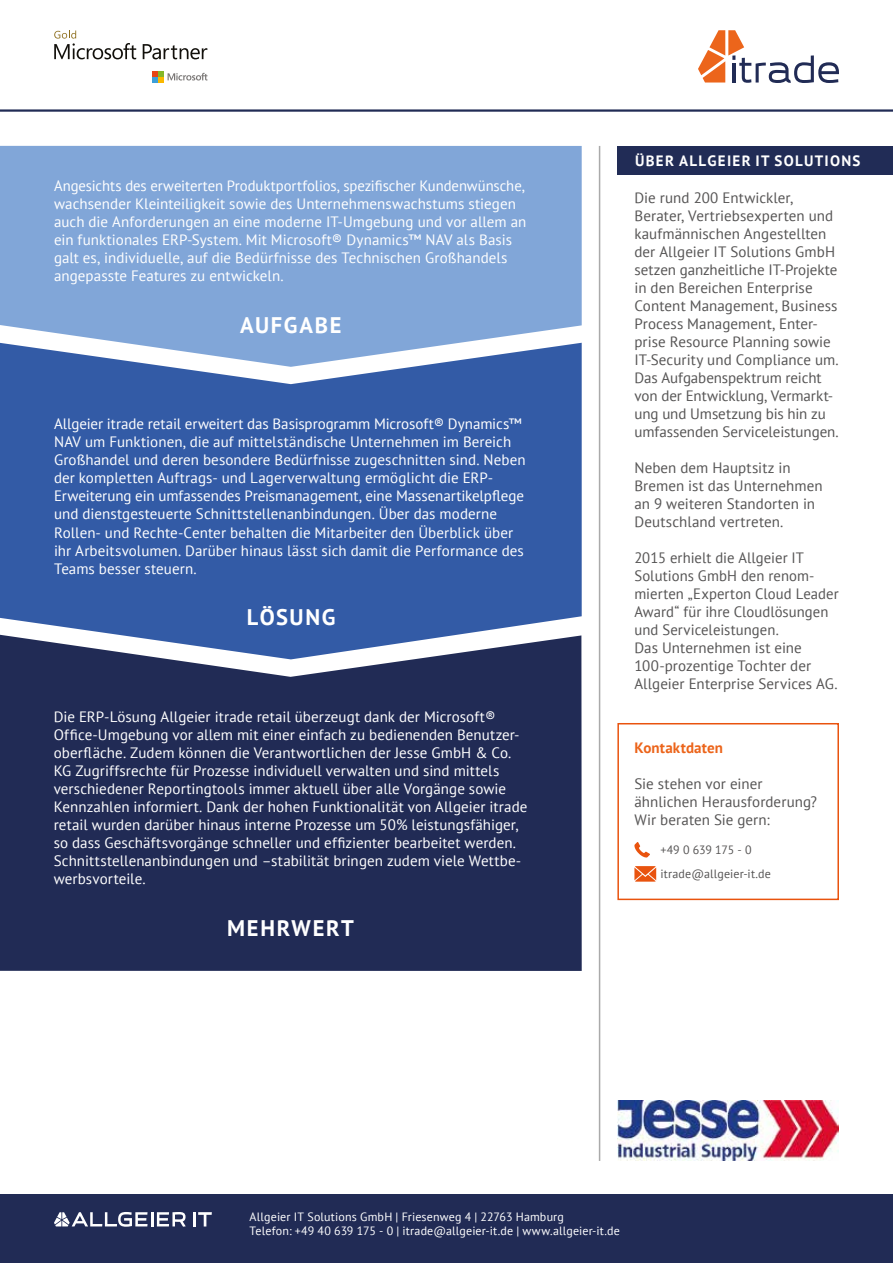
<style>
.page{position:relative;width:893px;height:1263px;background:#fff}
.page>*{position:absolute;margin:0;border:0;box-sizing:border-box;transform-origin:0 0}
.t1{font:700 22.5px "PT Sans";letter-spacing:.075em;color:#fff}
.t2{font:15px/18px "PT Sans";letter-spacing:.005em;color:#fff}
.t3{font:15px/18px "PT Sans";letter-spacing:.005em;color:#555454}
.t4{font:700 15px "PT Sans";letter-spacing:.085em;color:#fff}
.t5{font:700 15px "PT Sans";letter-spacing:.005em;color:#ec641a}
.t6{font:12px/14.4px "PT Sans";letter-spacing:.015em;color:#fff}
.t7{font:12px "PT Sans";letter-spacing:.015em;color:#555454}
</style>
<div class="page">
<div style="left:0;top:367px;width:582px;height:268px;background:#335ba6"></div>
<hr style="left:0;top:109px;width:893px;height:3px;background:#212b55">
<div style="left:0;top:1195px;width:893px;height:68px;background:#212b55"></div>
<hr style="left:193px;top:1212px;width:3px;height:14px;background:#fff">
<svg style="left:198px;top:1212px;width:14px;height:14px"></svg>
<hr style="left:151px;top:1212px;width:3px;height:14px;background:#fff">
<svg style="left:157px;top:1212px;width:29px;height:15px"></svg>
<svg style="left:54px;top:1212px;width:94px;height:15px"></svg>
<hr style="left:599px;top:146px;width:1px;height:1015px;background:#aaa">
<div style="left:617px;top:146px;width:276px;height:28px;background:#212c56"></div>
<svg style="left:0;top:146px;width:582px;height:221px;background:#86a9d8"></svg>
<div style="left:617px;top:723px;width:222px;height:177px;border:2px solid #e9530e"></div>
<svg style="left:634px;top:866px;width:22px;height:16px"></svg>
<svg style="left:634px;top:842px;width:16px;height:15px"></svg>
<img style="left:617px;top:1100px;width:222px;height:61px">
<div style="left:0;top:635px;width:582px;height:336px;background:#212b55"></div>
<svg style="left:698px;top:30px;width:141px;height:53px"></svg>
<svg style="left:143px;top:44px;width:64px;height:15px"></svg>
<svg style="left:152px;top:71px;width:55px;height:12px"></svg>
<svg style="left:54px;top:30px;width:82px;height:29px"></svg>
<p class="t2" style="left:54px;top:177px;width:474px">Angesichts des erweiterten Produktportfolios, spezifischer Kundenwünsche, wachsender Kleinteiligkeit sowie des Unternehmenswachstums stiegen auch die Anforderungen an eine moderne IT-Umgebung und vor allem an ein funktionales ERP-System. Mit Microsoft® Dynamics™ NAV als Basis galt es, individuelle, auf die Bedürfnisse des Technischen Großhandels angepasste Features zu entwickeln.</p>
<h1 class="t1" style="left:240px;top:310px;width:103px">AUFGABE</h1>
<p class="t2" style="left:54px;top:415px;width:473px">Allgeier itrade retail erweitert das Basisprogramm Microsoft® Dynamics™ NAV um Funktionen, die auf mittelständische Unternehmen im Bereich Großhandel und deren besondere Bedürfnisse zugeschnitten sind. Neben der kompletten Auftrags- und Lagerverwaltung ermöglicht die ERP-Erweiterung ein umfassendes Preismanagement, eine Massenartikelpflege und dienstgesteuerte Schnittstellenanbindungen. Über das moderne Rollen- und Rechte-Center behalten die Mitarbeiter den Überblick über ihr Arbeitsvolumen. Darüber hinaus lässt sich damit die Performance des Teams besser steuern.</p>
<h1 class="t1" style="left:247px;top:602px;width:90px">LÖSUNG</h1>
<p class="t2" style="left:54px;top:708px;width:475px">Die ERP-Lösung Allgeier itrade retail überzeugt dank der Microsoft® Office-Umgebung vor allem mit einer einfach zu bedienenden Benutzer&shy;oberfläche. Zudem können die Verantwortlichen der Jesse GmbH &amp; Co.<br>KG Zugriffsrechte für Prozesse individuell verwalten und sind mittels verschiedener Reportingtools immer aktuell über alle Vorgänge sowie Kennzahlen informiert. Dank der hohen Funktionalität von Allgeier itrade retail wurden darüber hinaus interne Prozesse um 50% leistungsfähiger, so dass Geschäftsvorgänge schneller und effizienter bearbeitet werden.<br>Schnittstellenanbindungen und –stabilität bringen zudem viele Wettbe&shy;werbsvorteile.</p>
<h1 class="t1" style="left:227px;top:913px;width:128px">MEHRWERT</h1>
<p class="t4" style="left:635px;top:150px;width:227px">ÜBER ALLGEIER IT SOLUTIONS</p>
<p class="t3" style="left:634px;top:188px;width:206px">Die rund 200 Entwickler,<br>Berater, Vertriebsexperten und kaufmännischen Angestellten der Allgeier IT Solutions GmbH setzen ganzheitliche IT-Projekte in den Bereichen Enterprise<br>Content Management, Business<br>Process Management, Enter&shy;prise Resource Planning sowie<br>IT-Security und Compliance um.<br>Das Aufgabenspektrum reicht von der Entwicklung, Vermarkt&shy;ung und Umsetzung bis hin zu umfassenden Serviceleistungen.</p>
<p class="t3" style="left:634px;top:458px;width:190px">Neben dem Hauptsitz in<br>Bremen ist das Unternehmen an 9 weiteren Standorten in<br>Deutschland vertreten.</p>
<p class="t3" style="left:634px;top:548px;width:206px">2015 erhielt die Allgeier IT<br>Solutions GmbH den renom&shy;mierten „Experton Cloud Leader<br>Award“ für ihre Cloudlösungen und Serviceleistungen.<br>Das Unternehmen ist eine<br>100-prozentige Tochter der<br>Allgeier Enterprise Services AG.</p>
<p class="t5" style="left:634px;top:738px;width:90px">Kontaktdaten</p>
<p class="t3" style="left:634px;top:774px;width:184px">Sie stehen vor einer ähnlichen Herausforderung?<br>Wir beraten Sie gern:</p>
<p class="t7" style="left:660px;top:842px;width:93px">+49 0 639 175 - 0</p>
<p class="t7" style="left:660px;top:866px;width:112px">itrade@allgeier-it.de</p>
<p class="t6" style="left:250px;top:1209px;width:372px">Allgeier IT Solutions GmbH | Friesenweg 4 | 22763 Hamburg<br>Telefon: +49 40 639 175 - 0 | itrade@allgeier-it.de | www.allgeier-it.de</p>
</div>
